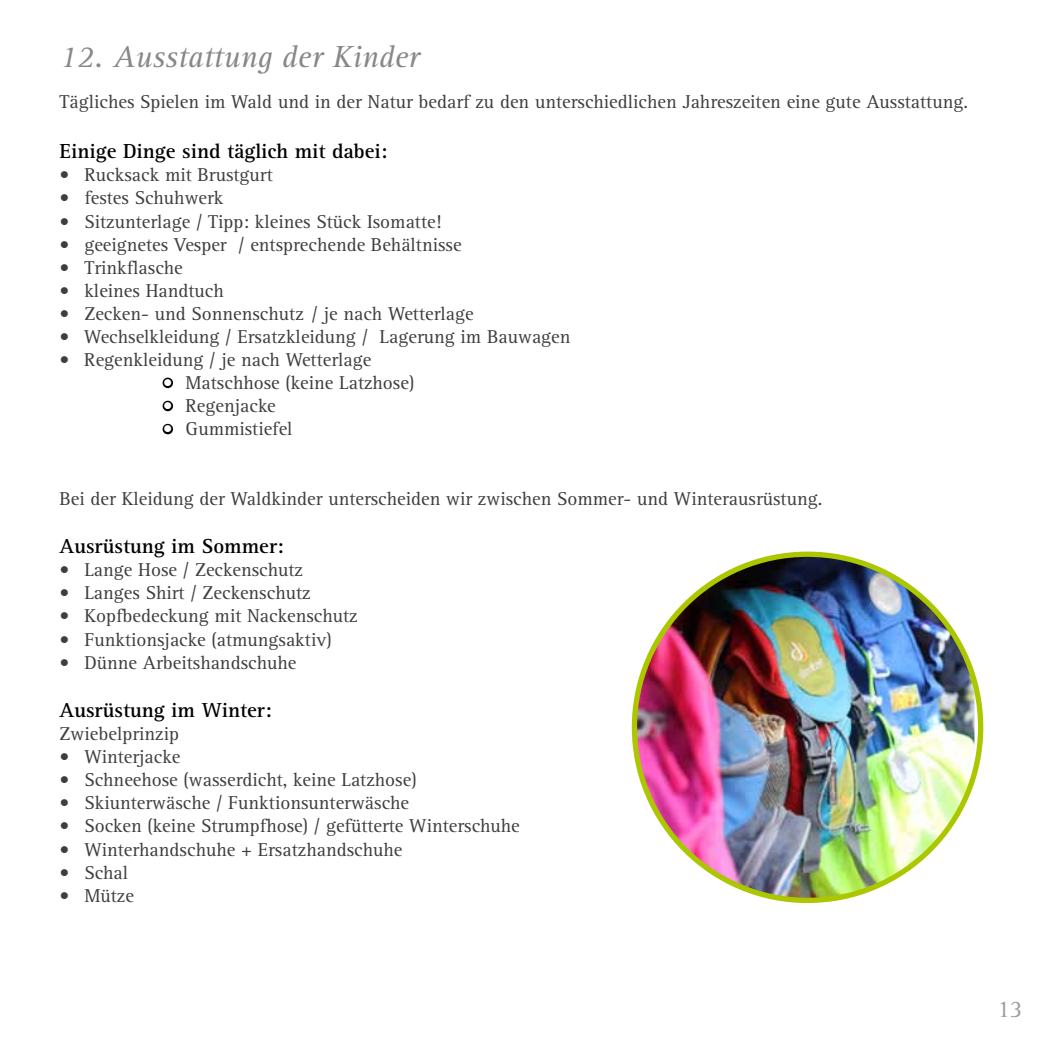
<style>
.page{position:relative;width:1042px;height:1042px;background:#fff}
.page>*{position:absolute;margin:0;border:0;box-sizing:border-box;transform-origin:0 0}
.t1{font:italic 31.5px "Rotis Serif";color:#87888a}
.t2{font:24.5px "Rotis Serif";color:#9c9e9f}
.t3{font:700 21px "Rotis Serif";color:#000}
.t4{font:19.25px "Rotis Serif";color:#3e3d40}
.s1{color:#fff}
</style>
<div class="page">
<div style="left:163px;top:378px;width:10px;height:10px;border:4px solid #000;border-radius:50%"></div>
<div style="left:163px;top:401px;width:10px;height:10px;border:4px solid #000;border-radius:50%"></div>
<div style="left:163px;top:424px;width:10px;height:10px;border:4px solid #000;border-radius:50%"></div>
<img style="left:634px;top:557px;width:340px;height:343px">
<h1 class="t1" style="left:60px;top:39px;width:361px">12. Ausstattung der Kinder</h1>
<p class="t4" style="left:60px;top:90px;width:910px">Tägliches Spielen im Wald und in der Natur bedarf zu den unterschiedlichen Jahreszeiten eine gute Ausstattung.</p>
<p class="t3" style="left:60px;top:139px;width:329px">Einige Dinge sind täglich mit dabei:</p>
<p class="t4" style="left:60px;top:164px;width:215px">• Rucksack mit Brustgurt</p>
<p class="t4" style="left:60px;top:187px;width:166px">• festes Schuhwerk</p>
<p class="t4" style="left:60px;top:210px;width:384px">• Sitzunterlage / Tipp: kleines Stück Isomatte!</p>
<p class="t4" style="left:60px;top:233px;width:403px">• geeignetes Vesper / entsprechende Behältnisse</p>
<p class="t4" style="left:60px;top:256px;width:125px">• Trinkflasche</p>
<p class="t4" style="left:60px;top:279px;width:166px">• kleines Handtuch</p>
<p class="t4" style="left:60px;top:303px;width:416px">• Zecken- und Sonnenschutz / je nach Wetterlage</p>
<p class="t4" style="left:60px;top:326px;width:512px">• Wechselkleidung / Ersatzkleidung / Lagerung im Bauwagen</p>
<p class="t4" style="left:60px;top:349px;width:313px">• Regenkleidung / je nach Wetterlage</p>
<p class="t4" style="left:163px;top:372px;width:253px"><span class="s1">•</span> Matschhose (keine Latzhose)</p>
<p class="t4" style="left:163px;top:395px;width:115px"><span class="s1">•</span> Regenjacke</p>
<p class="t4" style="left:163px;top:418px;width:131px"><span class="s1">•</span> Gummistiefel</p>
<p class="t4" style="left:60px;top:487px;width:764px">Bei der Kleidung der Waldkinder unterscheiden wir zwischen Sommer- und Winterausrüstung.</p>
<p class="t3" style="left:60px;top:534px;width:226px">Ausrüstung im Sommer:</p>
<p class="t4" style="left:60px;top:559px;width:245px">• Lange Hose / Zeckenschutz</p>
<p class="t4" style="left:60px;top:582px;width:253px">• Langes Shirt / Zeckenschutz</p>
<p class="t4" style="left:60px;top:605px;width:300px">• Kopfbedeckung mit Nackenschutz</p>
<p class="t4" style="left:60px;top:628px;width:274px">• Funktionsjacke (atmungsaktiv)</p>
<p class="t4" style="left:60px;top:651px;width:238px">• Dünne Arbeitshandschuhe</p>
<p class="t3" style="left:60px;top:697px;width:214px">Ausrüstung im Winter:</p>
<p class="t4" style="left:60px;top:723px;width:121px">Zwiebelprinzip</p>
<p class="t4" style="left:60px;top:746px;width:122px">• Winterjacke</p>
<p class="t4" style="left:60px;top:769px;width:359px">• Schneehose (wasserdicht, keine Latzhose)</p>
<p class="t4" style="left:60px;top:792px;width:351px">• Skiunterwäsche / Funktionsunterwäsche</p>
<p class="t4" style="left:60px;top:815px;width:462px">• Socken (keine Strumpfhose) / gefütterte Winterschuhe</p>
<p class="t4" style="left:60px;top:838px;width:344px">• Winterhandschuhe + Ersatzhandschuhe</p>
<p class="t4" style="left:60px;top:861px;width:70px">• Schal</p>
<p class="t4" style="left:60px;top:884px;width:76px">• Mütze</p>
<p class="t2" style="left:997px;top:995px;width:27px">13</p>
</div>
